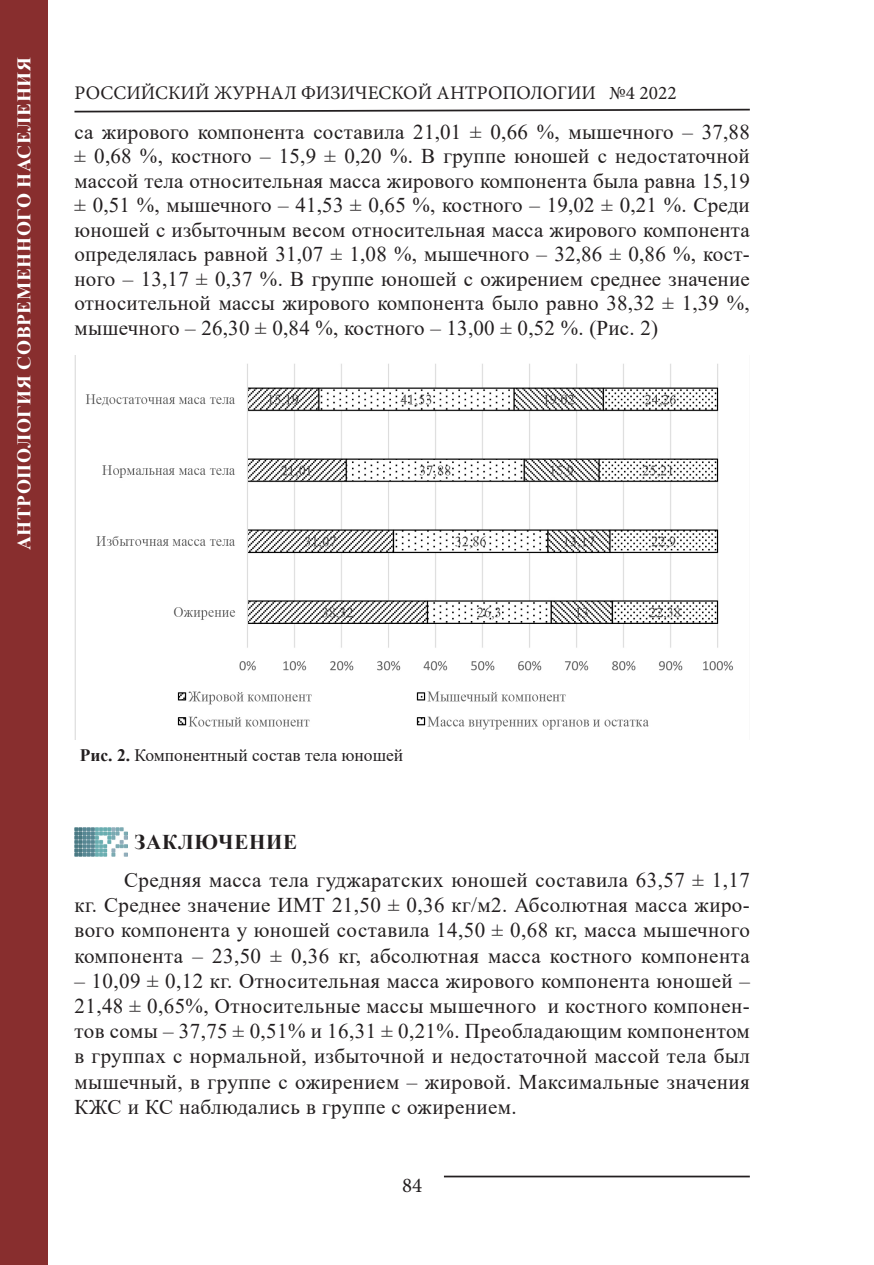
<style>
.page{position:relative;width:874px;height:1265px;background:#fff}
.page>*{position:absolute;margin:0;border:0;box-sizing:border-box;transform-origin:0 0}
.t1{font:21px/24.5px "Times New Roman";letter-spacing:.02em;color:#231f20;text-align:justify}
.t2{font:700 21px "Times New Roman";letter-spacing:.035em;color:#231f20}
.t3{font:21px "Minion Pro";color:#231f20}
.t4{font:19.25px "Minion Pro";color:#231f20}
.t5{font:700 19.25px "Times New Roman";letter-spacing:.035em;color:#fff}
.t6{font:17.5px "Times New Roman";color:#231f20}
.s1{font-weight:700}
</style>
<div class="page">
<svg style="left:74px;top:108px;width:676px;height:5px"></svg>
<hr style="left:443px;top:1176px;width:306px;height:1px;background:#231f20">
<img style="left:75px;top:827px;width:52px;height:30px">
<div style="left:0;top:0;width:47px;height:1265px;background:#882e2e"></div>
<img style="left:74px;top:356px;width:659px;height:384px">
<p class="t5" style="left:10px;top:550px;width:495px;rotate:-90deg">АНТРОПОЛОГИЯ СОВРЕМЕННОГО НАСЕЛЕНИЯ</p>
<p class="t4" style="left:74px;top:80px;width:603px">РОССИЙСКИЙ ЖУРНАЛ ФИЗИЧЕСКОЙ АНТРОПОЛОГИИ №4 2022</p>
<p class="t1" style="left:74px;top:119px;width:676px">са жирового компонента составила 21,01 ± 0,66 %, мышечного – 37,88 ± 0,68 %, костного – 15,9 ± 0,20 %. В группе юношей с недостаточной массой тела относительная масса жирового компонента была равна 15,19 ± 0,51 %, мышечного – 41,53 ± 0,65 %, костного – 19,02 ± 0,21 %. Среди юношей с избыточным весом относительная масса жирового компонента определялась равной 31,07 ± 1,08 %, мышечного – 32,86 ± 0,86 %, кост&shy;ного – 13,17 ± 0,37 %. В группе юношей с ожирением среднее значение относительной массы жирового компонента было равно 38,32 ± 1,39 %, мышечного – 26,30 ± 0,84 %, костного – 13,00 ± 0,52 %. (Рис. 2)</p>
<p class="t6" style="left:80px;top:743px;width:325px"><span class="s1">Рис. 2.</span> Компонентный состав тела юношей</p>
<p class="t2" style="left:134px;top:827px;width:164px">ЗАКЛЮЧЕНИЕ</p>
<p class="t1" style="left:74px;top:867px;width:676px;line-height:25.2px;text-indent:50px">Средняя масса тела гуджаратских юношей составила 63,57 ± 1,17 кг. Среднее значение ИМТ 21,50 ± 0,36 кг/м2. Абсолютная масса жиро&shy;вого компонента у юношей составила 14,50 ± 0,68 кг, масса мышечного компонента – 23,50 ± 0,36 кг, абсолютная масса костного компонента</p>
<p class="t1" style="left:74px;top:968px;width:676px;line-height:25.2px">– 10,09 ± 0,12 кг. Относительная масса жирового компонента юношей – 21,48 ± 0,65%, Относительные массы мышечного и костного компонен&shy;тов сомы – 37,75 ± 0,51% и 16,31 ± 0,21%. Преобладающим компонентом в группах с нормальной, избыточной и недостаточной массой тела был мышечный, в группе с ожирением – жировой. Максимальные значения КЖС и КС наблюдались в группе с ожирением.</p>
<p class="t3" style="left:402px;top:1171px;width:22px">84</p>
</div>
